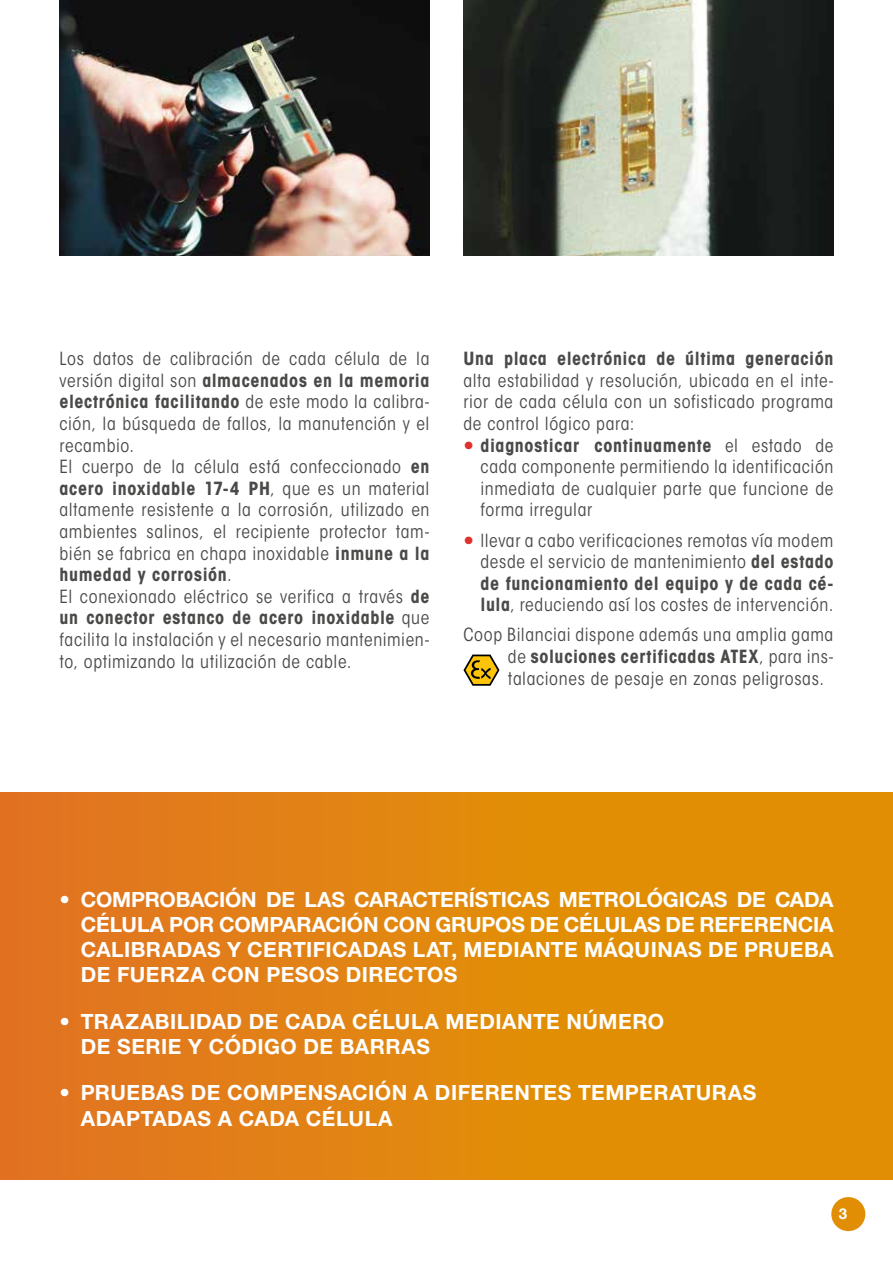
<style>
.page{position:relative;width:893px;height:1263px;background:#fff}
.page>*{position:absolute;margin:0;border:0;box-sizing:border-box;transform-origin:0 0}
.t1{font:700 21px/25.2px "Helvetica Neue LT Std";letter-spacing:.025em;color:#fff}
.t2{font:condensed 18px/21.6px "ITC Avant Garde Std";letter-spacing:.035em;color:#4a4a49;text-align:justify}
.t3{font:700 condensed 18px "ITC Avant Garde Std";letter-spacing:.035em;color:#4a4a49}
.t4{font:700 15px "Helvetica Neue LT Std";color:#fff}
.s1{font-weight:700}
.s2{font-weight:700;font-size:21px;color:#de322f}
</style>
<div class="page">
<div style="left:0;top:792px;width:893px;height:387px;background:linear-gradient(to right,#e17621,#e29500)"></div>
<svg style="left:463px;top:654px;width:36px;height:32px"></svg>
<img style="left:463px;top:0;width:370px;height:256px">
<img style="left:60px;top:0;width:369px;height:256px">
<div style="left:831px;top:1197px;width:34px;height:34px;background:#e28e04;border-radius:50%"></div>
<p class="t2" style="left:60px;top:348px;width:371px;text-align:left">Los datos de calibración de cada célula de la versión digital son <span class="s1">almacenados en la memoria electrónica facilitando</span> de este modo la calibra&shy;ción, la búsqueda de fallos, la manutención y el recambio.<br>El cuerpo de la célula está confeccionado <span class="s1">en acero inoxidable 17-4 PH</span>, que es un material altamente resistente a la corrosión, utilizado en ambientes salinos, el recipiente protector tam&shy;bién se fabrica en chapa inoxidable <span class="s1">inmune a la humedad y corrosión</span>.<br>El conexionado eléctrico se verifica a través <span class="s1">de un conector estanco de acero inoxidable</span> que facilita la instalación y el necesario mantenimien&shy;to, optimizando la utilización de cable.</p>
<p class="t3" style="left:463px;top:347px;width:371px">Una placa electrónica de última generación</p>
<p class="t2" style="left:463px;top:370px;width:371px">alta estabilidad y resolución, ubicada en el inte&shy;rior de cada célula con un sofisticado programa de control lógico para:</p>
<p class="t2" style="left:480px;top:434px;width:354px;text-indent:-17px"><span class="s2">•</span> <span class="s1">diagnosticar continuamente</span> el estado de cada componente permitiendo la identificación inmediata de cualquier parte que funcione de forma irregular</p>
<p class="t2" style="left:480px;top:529px;width:354px;text-indent:-17px"><span class="s2">•</span> llevar a cabo verificaciones remotas vía modem desde el servicio de mantenimiento <span class="s1">del estado de funcionamiento del equipo y de cada cé&shy;lula</span>, reduciendo así los costes de intervención.</p>
<p class="t2" style="left:508px;top:624px;width:327px;text-indent:-44px">Coop Bilanciai dispone además una amplia gama de <span class="s1">soluciones certificadas ATEX</span>, para ins&shy;talaciones de pesaje en zonas peligrosas.</p>
<p class="t1" style="left:81px;top:886px;width:754px;text-align:justify;text-indent:-21px">• COMPROBACIÓN DE LAS CARACTERÍSTICAS METROLÓGICAS DE CADA CÉLULA POR COMPARACIÓN CON GRUPOS DE CÉLULAS DE REFERENCIA CALIBRADAS Y CERTIFICADAS LAT, MEDIANTE MÁQUINAS DE PRUEBA DE FUERZA CON PESOS DIRECTOS</p>
<p class="t1" style="left:81px;top:1008px;width:585px;text-indent:-21px">• TRAZABILIDAD DE CADA CÉLULA MEDIANTE NÚMERO<br>DE SERIE Y CÓDIGO DE BARRAS</p>
<p class="t1" style="left:81px;top:1080px;width:677px;text-indent:-21px">• PRUEBAS DE COMPENSACIÓN A DIFERENTES TEMPERATURAS<br>ADAPTADAS A CADA CÉLULA</p>
<p class="t4" style="left:839px;top:1205px;width:10px">3</p>
</div>
